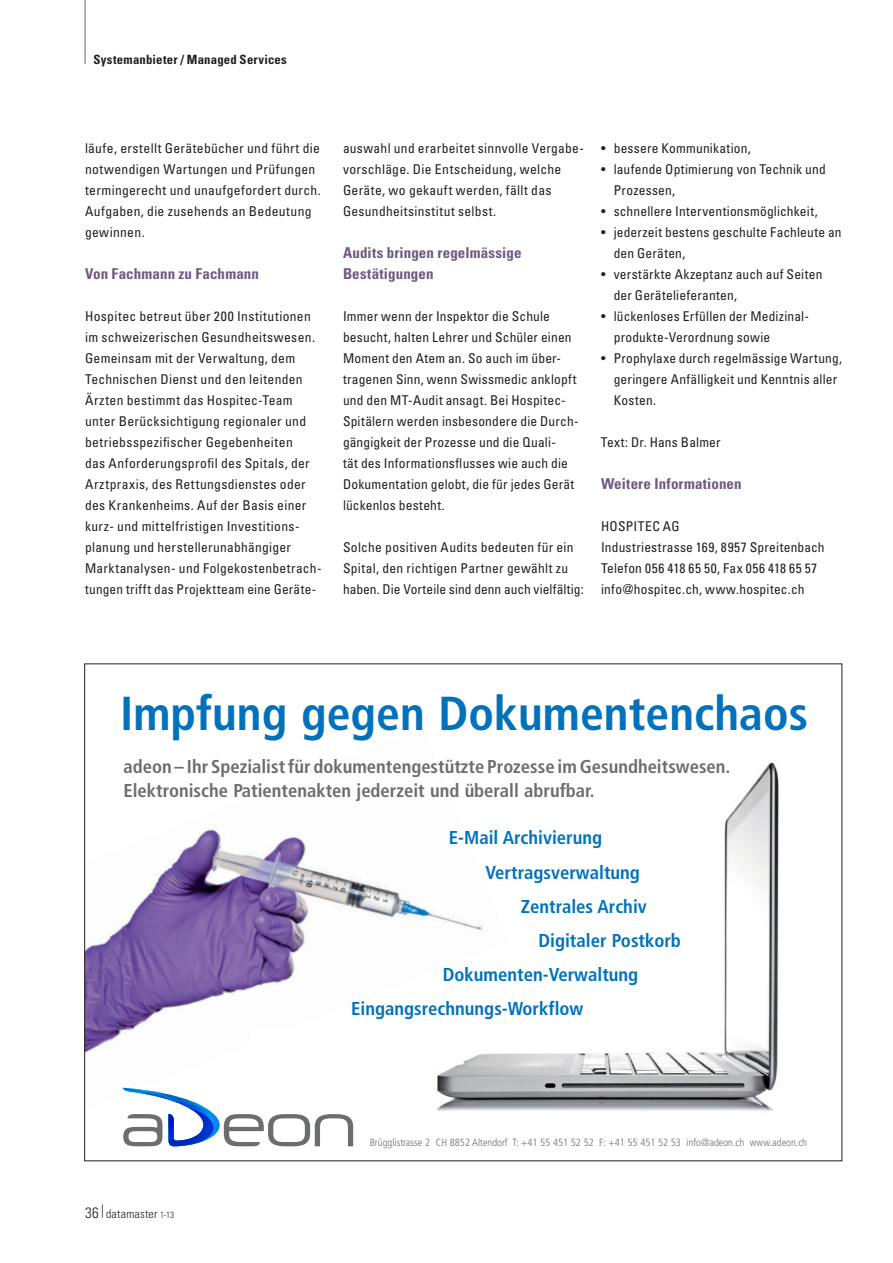
<style>
.page{position:relative;width:893px;height:1263px;background:#fff}
.page>*{position:absolute;margin:0;border:0;box-sizing:border-box;transform-origin:0 0}
.t1{font:700 condensed 47.7px "Frutiger LT";color:#0072bc}
.t2{font:700 condensed 18.75px "Frutiger LT";color:#0072bc}
.t3{font:700 condensed 18.6px/24.5px "Frutiger LT";color:#6c6d70}
.t4{font:700 condensed 15px/21px "Univers LT Std";letter-spacing:.01em;color:#6e5981}
.t5{font:condensed 13.5px/21px "Univers LT Std";letter-spacing:.02em;color:#231f20}
.t6{font:700 condensed 12.75px "Univers LT Std";letter-spacing:.015em;color:#231f20}
.t7{font:300 condensed 12px "Univers LT Std";letter-spacing:.02em;color:#231f20}
.t8{font:300 condensed 10.5px "Frutiger LT";color:#6c6d70}
.s1{font-size:15px}
.s2{font-size:9px}
</style>
<div class="page">
<svg style="left:102px;top:1204px;width:1px;height:14px"></svg>
<img style="left:86px;top:829px;width:164px;height:260px">
<img style="left:250px;top:762px;width:529px;height:349px">
<svg style="left:123px;top:1088px;width:230px;height:59px"></svg>
<hr style="left:85px;top:0;width:1px;height:63px;background:#6e5981">
<p class="t6" style="left:94px;top:51px;width:195px">Systemanbieter / Managed Services</p>
<p class="t5" style="left:85px;top:137px;width:237px">läufe, erstellt Gerätebücher und führt die notwendigen Wartungen und Prüfungen termingerecht und unaufgefordert durch.<br>Aufgaben, die zusehends an Bedeutung gewinnen.</p>
<p class="t4" style="left:85px;top:263px;width:176px">Von Fachmann zu Fachmann</p>
<p class="t5" style="left:85px;top:305px;width:238px">Hospitec betreut über 200 Institutionen im schweizerischen Gesundheitswesen.<br>Gemeinsam mit der Verwaltung, dem Technischen Dienst und den leitenden Ärzten bestimmt das Hospitec-Team unter Berücksichtigung regionaler und betriebsspezifischer Gegebenheiten<br>das Anforderungsprofil des Spitals, der Arztpraxis, des Rettungsdienstes oder des Krankenheims. Auf der Basis einer kurz- und mittelfristigen Investitions&shy;planung und herstellerunabhängiger Marktanalysen- und Folgekostenbetrach&shy;tungen trifft das Projektteam eine Geräte-</p>
<p class="t5" style="left:343px;top:137px;width:241px">auswahl und erarbeitet sinnvolle Vergabe&shy;vorschläge. Die Entscheidung, welche Geräte, wo gekauft werden, fällt das Gesundheitsinstitut selbst.</p>
<p class="t4" style="left:343px;top:242px;width:180px">Audits bringen regelmässige<br>Bestätigungen</p>
<p class="t5" style="left:343px;top:305px;width:237px">Immer wenn der Inspektor die Schule besucht, halten Lehrer und Schüler einen Moment den Atem an. So auch im über&shy;tragenen Sinn, wenn Swissmedic anklopft und den MT-Audit ansagt. Bei Hospitec-Spitälern werden insbesondere die Durch&shy;gängigkeit der Prozesse und die Quali-<br>tät des Informationsflusses wie auch die Dokumentation gelobt, die für jedes Gerät lückenlos besteht.</p>
<p class="t5" style="left:343px;top:536px;width:242px">Solche positiven Audits bedeuten für ein<br>Spital, den richtigen Partner gewählt zu haben. Die Vorteile sind denn auch vielfältig:</p>
<p class="t5" style="left:601px;top:137px;width:151px">• bessere Kommunikation,</p>
<p class="t5" style="left:614px;top:158px;width:214px;text-indent:-13px">• laufende Optimierung von Technik und<br>Prozessen,</p>
<p class="t5" style="left:601px;top:200px;width:218px">• schnellere Interventionsmöglichkeit,</p>
<p class="t5" style="left:614px;top:221px;width:229px;text-indent:-13px">• jederzeit bestens geschulte Fachleute an den Geräten,</p>
<p class="t5" style="left:614px;top:263px;width:210px;text-indent:-13px">• verstärkte Akzeptanz auch auf Seiten der Gerätelieferanten,</p>
<p class="t5" style="left:614px;top:305px;width:195px;text-indent:-13px">• lückenloses Erfüllen der Medizinal&shy;produkte-Verordnung sowie</p>
<p class="t5" style="left:614px;top:347px;width:230px;text-indent:-13px">• Prophylaxe durch regelmässige Wartung, geringere Anfälligkeit und Kenntnis aller<br>Kosten.</p>
<p class="t5" style="left:601px;top:431px;width:121px">Text: Dr. Hans Balmer</p>
<p class="t4" style="left:601px;top:473px;width:142px">Weitere Informationen</p>
<p class="t5" style="left:601px;top:515px;width:225px">HOSPITEC AG<br>Industriestrasse 169, 8957 Spreitenbach<br>Telefon 056 418 65 50, Fax 056 418 65 57 info@hospitec.ch, www.hospitec.ch</p>
<h1 class="t1" style="left:120px;top:685px;width:689px">Impfung gegen Dokumentenchaos</h1>
<h3 class="t3" style="left:123px;top:754px;width:608px">adeon – Ihr Spezialist für dokumentengestützte Prozesse im Gesundheitswesen.<br>Elektronische Patientenakten jederzeit und überall abrufbar.</h3>
<h2 class="t2" style="left:449px;top:826px;width:155px">E-Mail Archivierung</h2>
<h2 class="t2" style="left:485px;top:861px;width:156px">Vertragsverwaltung</h2>
<h2 class="t2" style="left:521px;top:895px;width:128px">Zentrales Archiv</h2>
<h2 class="t2" style="left:538px;top:929px;width:144px">Digitaler Postkorb</h2>
<h2 class="t2" style="left:443px;top:963px;width:197px">Dokumenten-Verwaltung</h2>
<h2 class="t2" style="left:351px;top:997px;width:234px">Eingangsrechnungs-Workflow</h2>
<p class="t7" style="left:85px;top:1206px;width:91px"><span class="s1">36</span> datamaster <span class="s2">1-13</span></p>
<p class="t8" style="left:370px;top:1137px;width:439px">Brügglistrasse 2 CH 8852 Altendorf T: +41 55 451 52 52 F: +41 55 451 52 53 info@adeon.ch www.adeon.ch</p>
</div>
